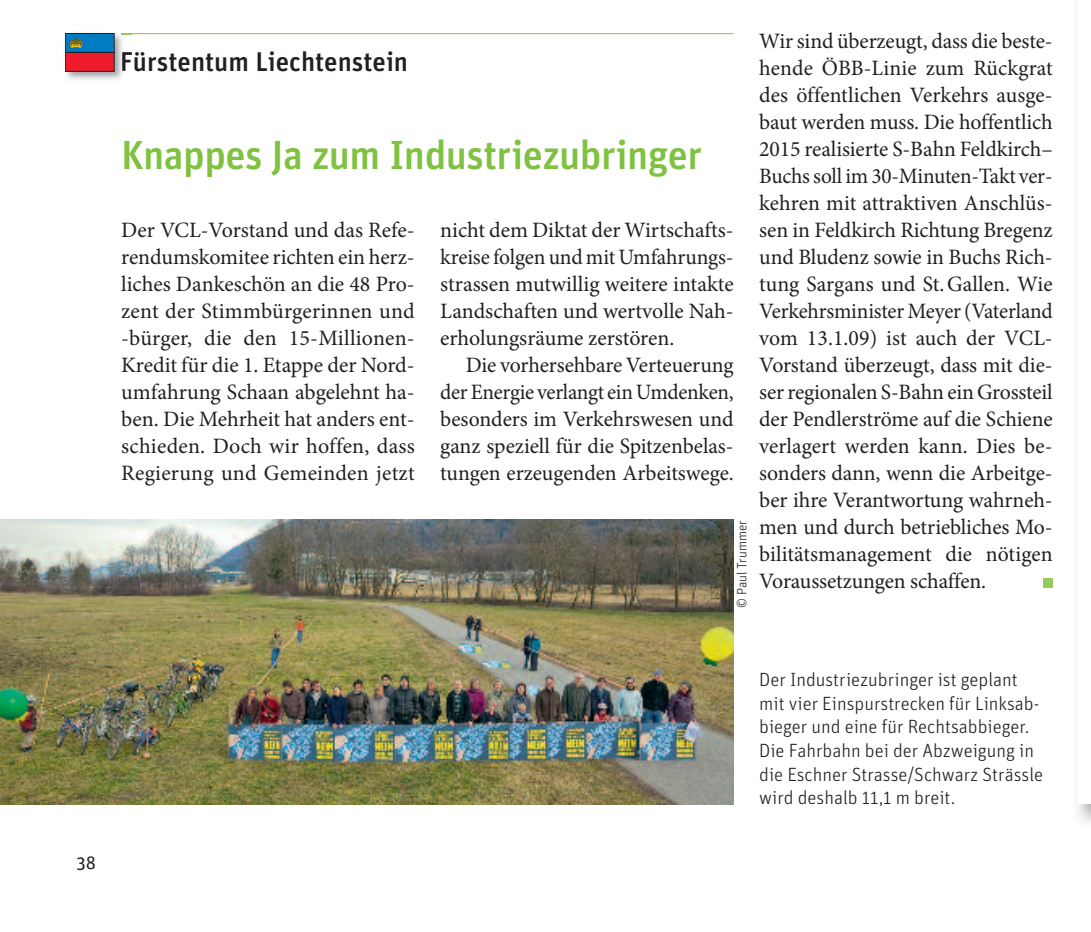
<style>
.page{position:relative;width:1091px;height:932px;background:#fff}
.page>*{position:absolute;margin:0;border:0;box-sizing:border-box;transform-origin:0 0}
.t1{font:500 40.5px "Unit OT";letter-spacing:-.015em;color:#7fc241}
.t2{font:500 27px "Unit OT";color:#231f20}
.t3{font:22.05px/27px "Minion Pro";color:#231f20;text-align:justify}
.t4{font:300 19.12px/23.6px "Unit OT";color:#231f20}
.t5{font:18px "Unit OT";color:#231f20}
.t6{font:300 13.5px "Unit OT";color:#231f20}
</style>
<div class="page">
<div style="left:1043px;top:578px;width:9px;height:10px;background:#95cb58"></div>
<hr style="left:121px;top:33px;width:612px;height:1px;background:#95cb58">
<img style="left:65px;top:33px;width:67px;height:47px">
<img style="left:122px;top:51px;width:10px;height:20px">
<div style="left:65px;top:52px;width:49px;height:19px;background:#ee1b2c"></div>
<div style="left:65px;top:52px;width:49px;height:19px;border:1px solid #231f20"></div>
<div style="left:65px;top:33px;width:49px;height:19px;background:#007cc2"></div>
<div style="left:65px;top:33px;width:49px;height:19px;border:1px solid #231f20"></div>
<svg style="left:69px;top:37px;width:33px;height:17px"></svg>
<img style="left:0;top:519px;width:733px;height:285px">
<p class="t5" style="left:77px;top:856px;width:21px">38</p>
<p class="t2" style="left:120px;top:52px;width:290px">Fürstentum Liechtenstein</p>
<h1 class="t1" style="left:121px;top:141px;width:582px">Knappes Ja zum Industriezubringer</h1>
<p class="t3" style="left:121px;top:218px;width:295px">Der VCL-Vorstand und das Refe&shy;rendumskomitee richten ein herz&shy;liches Dankeschön an die 48 Pro&shy;zent der Stimmbürgerinnen und -bürger, die den 15-Millionen-Kredit für die 1. Etappe der Nord&shy;umfahrung Schaan abgelehnt ha&shy;ben. Die Mehrheit hat anders ent&shy;schieden. Doch wir hoffen, dass Regierung und Gemeinden jetzt</p>
<p class="t3" style="left:440px;top:218px;width:295px">nicht dem Diktat der Wirtschafts&shy;kreise folgen und mitUmfahrungs&shy;strassen mutwillig weitere intakte Landschaften und wertvolle Nah&shy;erholungsräume zerstören.</p>
<p class="t3" style="left:440px;top:353px;width:295px;text-indent:26px">Die vorhersehbare Verteuerung derEnergie verlangt einUmdenken, besonders im Verkehrswesen und ganz speziell für die Spitzenbelas&shy;tungen erzeugenden Arbeitswege.</p>
<p class="t6" style="left:737px;top:608px;width:89px;rotate:-90deg">© Paul Trummer</p>
<p class="t3" style="left:759px;top:29px;width:295px">Wir sind überzeugt, dass die beste&shy;hende ÖBB-Linie zum Rückgrat des öffentlichen Verkehrs ausge&shy;baut werden muss. Die hoffentlich 2015 realisierte S-Bahn Feldkirch– Buchssoll im 30-Minuten-Takt ver&shy;kehren mit attraktiven Anschlüs&shy;sen in Feldkirch Richtung Bregenz und Bludenz sowie in Buchs Rich&shy;tung Sargans und St.Gallen. Wie Verkehrsminister Meyer (Vaterland vom 13.1.09) ist auch der VCL-Vorstand überzeugt, dass mit die&shy;serregionalen S-Bahn ein Grossteil der Pendlerströme auf die Schiene verlagert werden kann. Dies be&shy;sonders dann, wenn die Arbeitge&shy;ber ihre Verantwortung wahrneh&shy;men und durch betriebliches Mo&shy;bilitätsmanagement die nötigen Voraussetzungen schaffen.</p>
<p class="t4" style="left:759px;top:669px;width:285px">Der Industriezubringer ist geplant mit vier Einspurstrecken für Linksab&shy;bieger und eine für Rechtsabbieger.<br>Die Fahrbahn bei der Abzweigung in die Eschner Strasse/Schwarz Strässle wird deshalb 11,1 m breit.</p>
</div>
